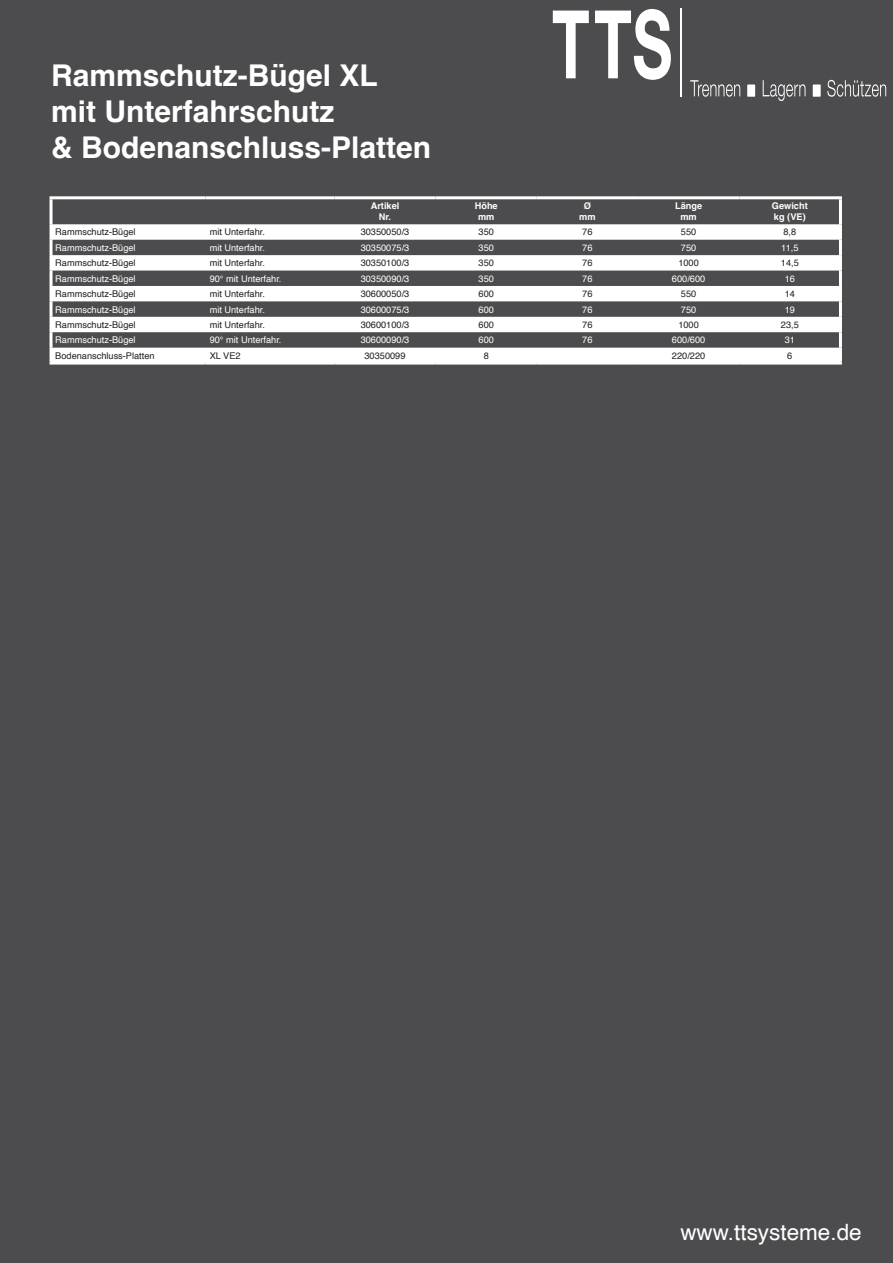
<style>
.page{position:relative;width:893px;height:1263px;background:#4c4c4e}
.page>*{position:absolute;margin:0;border:0;box-sizing:border-box;transform-origin:0 0}
.t1{font:700 30px/36px "Helvetica";color:#fff}
.t2{font:22.5px "Helvetica";color:#fff}
.t3{font:9.15px "Helvetica";color:#221f1f}
.t4{font:9.15px "Helvetica";color:#fff}
.t5{font:700 9.15px/11.1px "Helvetica";color:#fff;text-align:center}
</style>
<div class="page">
<svg style="left:690px;top:80px;width:50px;height:17px"></svg>
<svg style="left:763px;top:80px;width:42px;height:21px"></svg>
<svg style="left:827px;top:80px;width:59px;height:17px"></svg>
<svg style="left:553px;top:11px;width:36px;height:67px"></svg>
<svg style="left:595px;top:9px;width:76px;height:71px"></svg>
<hr style="left:680px;top:9px;width:1px;height:88px;background:#fff">
<div style="left:747px;top:84px;width:8px;height:13px;background:#fff"></div>
<div style="left:813px;top:84px;width:8px;height:13px;background:#fff"></div>
<svg style="left:53px;top:199px;width:786px;height:1px"></svg>
<svg style="left:53px;top:224px;width:786px;height:138px;fill:#fff"></svg>
<hr style="left:50px;top:196px;width:155px;height:3px;background:#fff">
<hr style="left:50px;top:199px;width:3px;height:25px;background:#fff">
<hr style="left:205px;top:196px;width:129px;height:3px;background:#fff">
<hr style="left:334px;top:196px;width:102px;height:3px;background:#fff">
<hr style="left:436px;top:196px;width:101px;height:3px;background:#fff">
<hr style="left:537px;top:196px;width:101px;height:3px;background:#fff">
<hr style="left:638px;top:196px;width:101px;height:3px;background:#fff">
<hr style="left:739px;top:196px;width:103px;height:3px;background:#fff">
<hr style="left:839px;top:199px;width:3px;height:25px;background:#fff">
<hr style="left:50px;top:224px;width:3px;height:16px;background:#fff">
<hr style="left:839px;top:224px;width:3px;height:16px;background:#fff">
<hr style="left:50px;top:240px;width:3px;height:15px;background:#fff">
<hr style="left:839px;top:240px;width:3px;height:15px;background:#fff">
<hr style="left:50px;top:255px;width:3px;height:16px;background:#fff">
<hr style="left:839px;top:255px;width:3px;height:16px;background:#fff">
<hr style="left:50px;top:271px;width:3px;height:15px;background:#fff">
<hr style="left:839px;top:271px;width:3px;height:15px;background:#fff">
<hr style="left:50px;top:286px;width:3px;height:15px;background:#fff">
<hr style="left:839px;top:286px;width:3px;height:15px;background:#fff">
<hr style="left:50px;top:301px;width:3px;height:16px;background:#fff">
<hr style="left:839px;top:301px;width:3px;height:16px;background:#fff">
<hr style="left:50px;top:317px;width:3px;height:15px;background:#fff">
<hr style="left:839px;top:317px;width:3px;height:15px;background:#fff">
<hr style="left:50px;top:332px;width:3px;height:16px;background:#fff">
<hr style="left:839px;top:332px;width:3px;height:16px;background:#fff">
<hr style="left:50px;top:348px;width:3px;height:14px;background:#fff">
<hr style="left:839px;top:348px;width:3px;height:14px;background:#fff">
<hr style="left:50px;top:362px;width:155px;height:3px;background:#fff">
<hr style="left:205px;top:362px;width:129px;height:3px;background:#fff">
<hr style="left:334px;top:362px;width:102px;height:3px;background:#fff">
<hr style="left:436px;top:362px;width:101px;height:3px;background:#fff">
<hr style="left:537px;top:362px;width:101px;height:3px;background:#fff">
<hr style="left:638px;top:362px;width:101px;height:3px;background:#fff">
<hr style="left:739px;top:362px;width:103px;height:3px;background:#fff">
<h1 class="t1" style="left:51px;top:60px;width:382px">Rammschutz-Bügel XL<br>mit Unterfahrschutz<br>&amp; Bodenanschluss-Platten</h1>
<p class="t5" style="left:371px;top:201px;width:30px">Artikel<br>Nr.</p>
<p class="t5" style="left:475px;top:201px;width:25px">Höhe mm</p>
<p class="t5" style="left:579px;top:201px;width:18px">Ø mm</p>
<p class="t5" style="left:675px;top:201px;width:29px">Länge mm</p>
<p class="t5" style="left:772px;top:201px;width:37px;text-align:left">Gewicht kg (VE)</p>
<p class="t3" style="left:55px;top:229px;width:82px">Rammschutz-Bügel</p>
<p class="t3" style="left:210px;top:229px;width:57px">mit Unterfahr.</p>
<p class="t3" style="left:361px;top:229px;width:50px">30350050/3</p>
<p class="t3" style="left:479px;top:229px;width:17px">350</p>
<p class="t3" style="left:582px;top:229px;width:12px">76</p>
<p class="t3" style="left:681px;top:229px;width:17px">550</p>
<p class="t3" style="left:783px;top:229px;width:14px">8,8</p>
<p class="t4" style="left:55px;top:244px;width:82px">Rammschutz-Bügel</p>
<p class="t4" style="left:210px;top:244px;width:57px">mit Unterfahr.</p>
<p class="t4" style="left:361px;top:244px;width:50px">30350075/3</p>
<p class="t4" style="left:479px;top:244px;width:17px">350</p>
<p class="t4" style="left:582px;top:244px;width:12px">76</p>
<p class="t4" style="left:681px;top:244px;width:17px">750</p>
<p class="t4" style="left:781px;top:244px;width:19px">11,5</p>
<p class="t3" style="left:55px;top:260px;width:82px">Rammschutz-Bügel</p>
<p class="t3" style="left:210px;top:260px;width:57px">mit Unterfahr.</p>
<p class="t3" style="left:361px;top:260px;width:50px">30350100/3</p>
<p class="t3" style="left:479px;top:260px;width:17px">350</p>
<p class="t3" style="left:582px;top:260px;width:12px">76</p>
<p class="t3" style="left:678px;top:260px;width:22px">1000</p>
<p class="t3" style="left:781px;top:260px;width:19px">14,5</p>
<p class="t4" style="left:55px;top:275px;width:82px">Rammschutz-Bügel</p>
<p class="t4" style="left:210px;top:275px;width:73px">90° mit Unterfahr.</p>
<p class="t4" style="left:361px;top:275px;width:50px">30350090/3</p>
<p class="t4" style="left:479px;top:275px;width:17px">350</p>
<p class="t4" style="left:582px;top:275px;width:12px">76</p>
<p class="t4" style="left:672px;top:275px;width:35px">600/600</p>
<p class="t4" style="left:785px;top:275px;width:12px">16</p>
<p class="t3" style="left:55px;top:290px;width:82px">Rammschutz-Bügel</p>
<p class="t3" style="left:210px;top:290px;width:57px">mit Unterfahr.</p>
<p class="t3" style="left:361px;top:290px;width:50px">30600050/3</p>
<p class="t3" style="left:479px;top:290px;width:17px">600</p>
<p class="t3" style="left:582px;top:290px;width:12px">76</p>
<p class="t3" style="left:681px;top:290px;width:17px">550</p>
<p class="t3" style="left:785px;top:290px;width:12px">14</p>
<p class="t4" style="left:55px;top:306px;width:82px">Rammschutz-Bügel</p>
<p class="t4" style="left:210px;top:306px;width:57px">mit Unterfahr.</p>
<p class="t4" style="left:361px;top:306px;width:50px">30600075/3</p>
<p class="t4" style="left:479px;top:306px;width:17px">600</p>
<p class="t4" style="left:582px;top:306px;width:12px">76</p>
<p class="t4" style="left:681px;top:306px;width:17px">750</p>
<p class="t4" style="left:785px;top:306px;width:12px">19</p>
<p class="t3" style="left:55px;top:321px;width:82px">Rammschutz-Bügel</p>
<p class="t3" style="left:210px;top:321px;width:57px">mit Unterfahr.</p>
<p class="t3" style="left:361px;top:321px;width:50px">30600100/3</p>
<p class="t3" style="left:479px;top:321px;width:17px">600</p>
<p class="t3" style="left:582px;top:321px;width:12px">76</p>
<p class="t3" style="left:678px;top:321px;width:22px">1000</p>
<p class="t3" style="left:781px;top:321px;width:19px">23,5</p>
<p class="t4" style="left:55px;top:337px;width:82px">Rammschutz-Bügel</p>
<p class="t4" style="left:210px;top:337px;width:73px">90° mit Unterfahr.</p>
<p class="t4" style="left:361px;top:337px;width:50px">30600090/3</p>
<p class="t4" style="left:479px;top:337px;width:17px">600</p>
<p class="t4" style="left:582px;top:337px;width:12px">76</p>
<p class="t4" style="left:672px;top:337px;width:35px">600/600</p>
<p class="t4" style="left:785px;top:337px;width:12px">31</p>
<p class="t3" style="left:55px;top:352px;width:101px">Bodenanschluss-Platten</p>
<p class="t3" style="left:210px;top:352px;width:32px">XL VE2</p>
<p class="t3" style="left:364px;top:352px;width:42px">30350099</p>
<p class="t3" style="left:484px;top:352px;width:7px">8</p>
<p class="t3" style="left:672px;top:352px;width:35px">220/220</p>
<p class="t3" style="left:787px;top:352px;width:7px">6</p>
<h2 class="t2" style="left:680px;top:1223px;width:183px">www.ttsysteme.de</h2>
</div>
